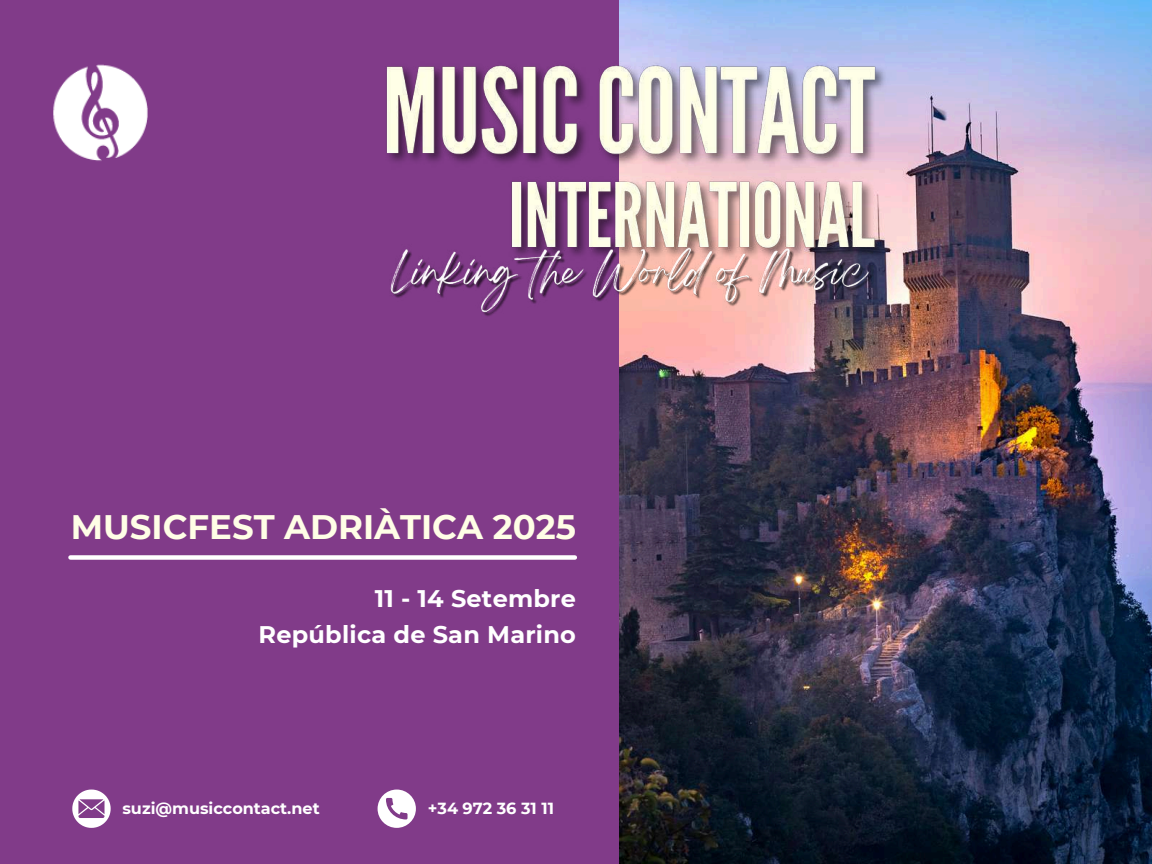
<style>
.page{position:relative;width:1152px;height:864px;background:#813b89}
.page>*{position:absolute;margin:0;border:0;box-sizing:border-box;transform-origin:0 0}
.t1{font:700 33.9px "Montserrat";color:#fffee6}
.t2{font:700 24px/36px "Montserrat";letter-spacing:.01em;color:#fff;text-align:right}
.t3{font:700 16.05px "Montserrat";color:#fff}
</style>
<div class="page">
<img style="left:53px;top:64px;width:94px;height:97px">
<svg style="left:378px;top:790px;width:38px;height:38px"></svg>
<svg style="left:72px;top:790px;width:39px;height:38px"></svg>
<img style="left:620px;top:0;width:532px;height:864px">
<img style="left:386px;top:44px;width:507px;height:227px">
<img style="left:389px;top:239px;width:488px;height:80px">
<div style="left:70px;top:555px;width:505px;height:5px;background:#fff"></div>
<h1 class="t1" style="left:71px;top:506px;width:507px">MUSICFEST ADRIÀTICA 2025</h1>
<p class="t2" style="left:259px;top:580px;width:319px">11 - 14 Setembre<br>República de San Marino</p>
<p class="t3" style="left:122px;top:799px;width:199px">suzi@musiccontact.net</p>
<p class="t3" style="left:428px;top:799px;width:128px">+34 972 36 31 11</p>
</div>
